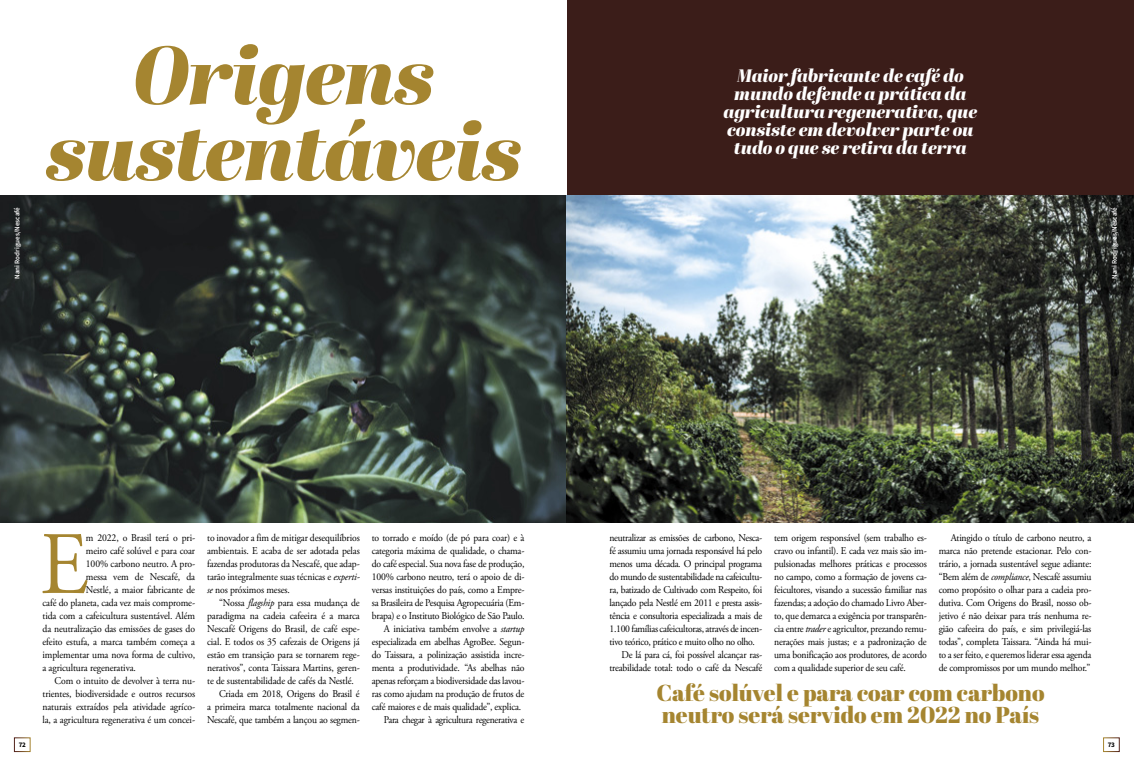
<style>
.page{position:relative;width:1134px;height:766px;background:#fff}
.page>*{position:absolute;margin:0;border:0;box-sizing:border-box;transform-origin:0 0}
.t1{font:88.8px "Adobe Garamond Pro";color:#a58530;scale:.93 1}
.t2{font:italic 82px/76px "Abril Fatface";letter-spacing:-.02em;color:#a58530;text-align:center}
.t3{font:23px/22px "Abril Fatface";color:#a58530}
.t4{font:italic 18px/18px "Abril Fatface";letter-spacing:-.01em;color:#fff;text-align:center}
.t5{font:10.4px/13px "Adobe Garamond Pro";letter-spacing:-.02em;color:#000;text-align:justify;scale:.93 1}
.t6{font:600 7px "Source Sans Pro";color:#fff}
.t7{font:700 7px "Source Sans Pro";color:#000}
.s1{font-style:italic}
</style>
<div class="page">
<div style="left:567px;top:0;width:567px;height:196px;background:#3b1d19"></div>
<img style="left:0;top:196px;width:1134px;height:326px">
<div style="left:1103px;top:737px;width:17px;height:14px;border:1px solid #fff"></div>
<div style="left:14px;top:737px;width:17px;height:14px;border:1px solid #fff"></div>
<h2 class="t2" style="left:45px;top:34px;width:478px">Origens sustentáveis</h2>
<h3 class="t4" style="left:723px;top:66px;width:255px">Maior fabricante de café do mundo defende a prática da agricultura regenerativa, que consiste em devolver parte ou tudo o que se retira da terra</h3>
<p class="t6" style="left:12px;top:279px;width:73px;rotate:-90deg">Nani Rodrigues/Nescafé</p>
<p class="t6" style="left:1110px;top:279px;width:73px;rotate:-90deg">Nani Rodrigues/Nescafé</p>
<h1 class="t1" style="left:40px;top:511px;width:53px">E</h1>
<p class="t5" style="left:86px;top:531px;width:119px">m 2022, o Brasil terá o pri-</p>
<p class="t5" style="left:86px;top:544px;width:119px">meiro café solúvel e para coar</p>
<p class="t5" style="left:86px;top:557px;width:119px">100% carbono neutro. A pro-</p>
<p class="t5" style="left:86px;top:570px;width:119px">messa vem de Nescafé, da</p>
<p class="t5" style="left:86px;top:583px;width:119px">Nestlé, a maior fabricante de</p>
<p class="t5" style="left:43px;top:596px;width:166px">café do planeta, cada vez mais comprome-</p>
<p class="t5" style="left:43px;top:609px;width:166px">tida com a cafeicultura sustentável. Além</p>
<p class="t5" style="left:43px;top:622px;width:166px">da neutralização das emissões de gases do</p>
<p class="t5" style="left:43px;top:635px;width:166px">efeito estufa, a marca também começa a</p>
<p class="t5" style="left:43px;top:648px;width:166px">implementar uma nova forma de cultivo,</p>
<p class="t5" style="left:43px;top:661px;width:102px">a agricultura regenerativa.</p>
<p class="t5" style="left:55px;top:674px;width:153px">Com o intuito de devolver à terra nu-</p>
<p class="t5" style="left:43px;top:687px;width:166px">trientes, biodiversidade e outros recursos</p>
<p class="t5" style="left:43px;top:700px;width:166px">naturais extraídos pela atividade agríco-</p>
<p class="t5" style="left:43px;top:713px;width:166px">la, a agricultura regenerativa é um concei-</p>
<p class="t5" style="left:207px;top:531px;width:166px">to inovador a fim de mitigar desequilíbrios ambientais. E acaba de ser adotada pelas fazendas produtoras da Nescafé, que adap&shy;tarão integralmente suas técnicas e <span class="s1">experti&shy;se</span> nos próximos meses.</p>
<p class="t5" style="left:219px;top:596px;width:153px">“Nossa <span class="s1">flagship</span> para essa mudança de</p>
<p class="t5" style="left:207px;top:609px;width:166px">paradigma na cadeia cafeeira é a marca</p>
<p class="t5" style="left:207px;top:622px;width:166px">Nescafé Origens do Brasil, de café espe-</p>
<p class="t5" style="left:207px;top:635px;width:166px">cial. E todos os 35 cafezais de Origens já</p>
<p class="t5" style="left:207px;top:648px;width:166px">estão em transição para se tornarem rege-</p>
<p class="t5" style="left:207px;top:661px;width:166px">nerativos”, conta Taissara Martins, geren-</p>
<p class="t5" style="left:207px;top:674px;width:159px">te de sustentabilidade de cafés da Nestlé.</p>
<p class="t5" style="left:219px;top:687px;width:153px">Criada em 2018, Origens do Brasil é</p>
<p class="t5" style="left:207px;top:700px;width:166px">a primeira marca totalmente nacional da</p>
<p class="t5" style="left:207px;top:713px;width:166px">Nescafé, que também a lançou ao segmen-</p>
<p class="t5" style="left:372px;top:531px;width:166px">to torrado e moído (de pó para coar) e à</p>
<p class="t5" style="left:372px;top:544px;width:166px">categoria máxima de qualidade, o chama-</p>
<p class="t5" style="left:372px;top:557px;width:166px">do café especial. Sua nova fase de produção,</p>
<p class="t5" style="left:372px;top:570px;width:166px">100% carbono neutro, terá o apoio de di-</p>
<p class="t5" style="left:372px;top:583px;width:166px">versas instituições do país, como a Empre-</p>
<p class="t5" style="left:372px;top:596px;width:166px">sa Brasileira de Pesquisa Agropecuária (Em-</p>
<p class="t5" style="left:372px;top:609px;width:166px">brapa) e o Instituto Biológico de São Paulo.</p>
<p class="t5" style="left:384px;top:622px;width:154px">A iniciativa também envolve a <span class="s1">startup</span></p>
<p class="t5" style="left:372px;top:635px;width:166px">especializada em abelhas AgroBee. Segun-</p>
<p class="t5" style="left:372px;top:648px;width:166px">do Taissara, a polinização assistida incre-</p>
<p class="t5" style="left:372px;top:661px;width:166px">menta a produtividade. “As abelhas não</p>
<p class="t5" style="left:372px;top:674px;width:166px">apenas reforçam a biodiversidade das lavou-</p>
<p class="t5" style="left:372px;top:687px;width:166px">ras como ajudam na produção de frutos de</p>
<p class="t5" style="left:372px;top:700px;width:162px">café maiores e de mais qualidade”, explica.</p>
<p class="t5" style="left:384px;top:713px;width:153px">Para chegar à agricultura regenerativa e</p>
<p class="t5" style="left:609px;top:531px;width:166px">neutralizar as emissões de carbono, Nesca-</p>
<p class="t5" style="left:609px;top:544px;width:166px">fé assumiu uma jornada responsável há pelo</p>
<p class="t5" style="left:609px;top:557px;width:166px">menos uma década. O principal programa</p>
<p class="t5" style="left:609px;top:570px;width:166px">do mundo de sustentabilidade na cafeicultu-</p>
<p class="t5" style="left:609px;top:583px;width:166px">ra, batizado de Cultivado com Respeito, foi</p>
<p class="t5" style="left:609px;top:596px;width:166px">lançado pela Nestlé em 2011 e presta assis-</p>
<p class="t5" style="left:609px;top:609px;width:166px">tência e consultoria especializada a mais de</p>
<p class="t5" style="left:609px;top:622px;width:166px">1.100 famílias cafeicultoras, através de incen-</p>
<p class="t5" style="left:609px;top:635px;width:158px">tivo teórico, prático e muito olho no olho.</p>
<p class="t5" style="left:621px;top:648px;width:153px">De lá para cá, foi possível alcançar ras-</p>
<p class="t5" style="left:609px;top:661px;width:166px">treabilidade total: todo o café da Nescafé</p>
<p class="t5" style="left:774px;top:531px;width:166px">tem origem responsável (sem trabalho es&shy;cravo ou infantil). E cada vez mais são im&shy;pulsionadas melhores práticas e processos no campo, como a formação de jovens ca&shy;feicultores, visando a sucessão familiar nas fazendas; a adoção do chamado Livro Aber&shy;to, que demarca a exigência por transparên&shy;cia entre <span class="s1">trader</span> e agricultor, prezando remu&shy;nerações mais justas; e a padronização de uma bonificação aos produtores, de acordo com a qualidade superior de seu café.</p>
<p class="t5" style="left:939px;top:531px;width:166px;text-indent:12px">Atingido o título de carbono neutro, a marca não pretende estacionar. Pelo con&shy;trário, a jornada sustentável segue adiante: “Bem além de <span class="s1">compliance</span>, Nescafé assumiu como propósito o olhar para a cadeia pro&shy;dutiva. Com Origens do Brasil, nosso ob&shy;jetivo é não deixar para trás nenhuma re&shy;gião cafeeira do país, e sim privilegiá-las todas”, completa Taissara. “Ainda há mui&shy;to a ser feito, e queremos liderar essa agenda de compromissos por um mundo melhor.”</p>
<h3 class="t3" style="left:656px;top:681px;width:390px">Café solúvel e para coar com carbono neutro será servido em 2022 no País</h3>
<p class="t7" style="left:19px;top:740px;width:9px">72</p>
<p class="t7" style="left:1108px;top:740px;width:9px">73</p>
</div>
